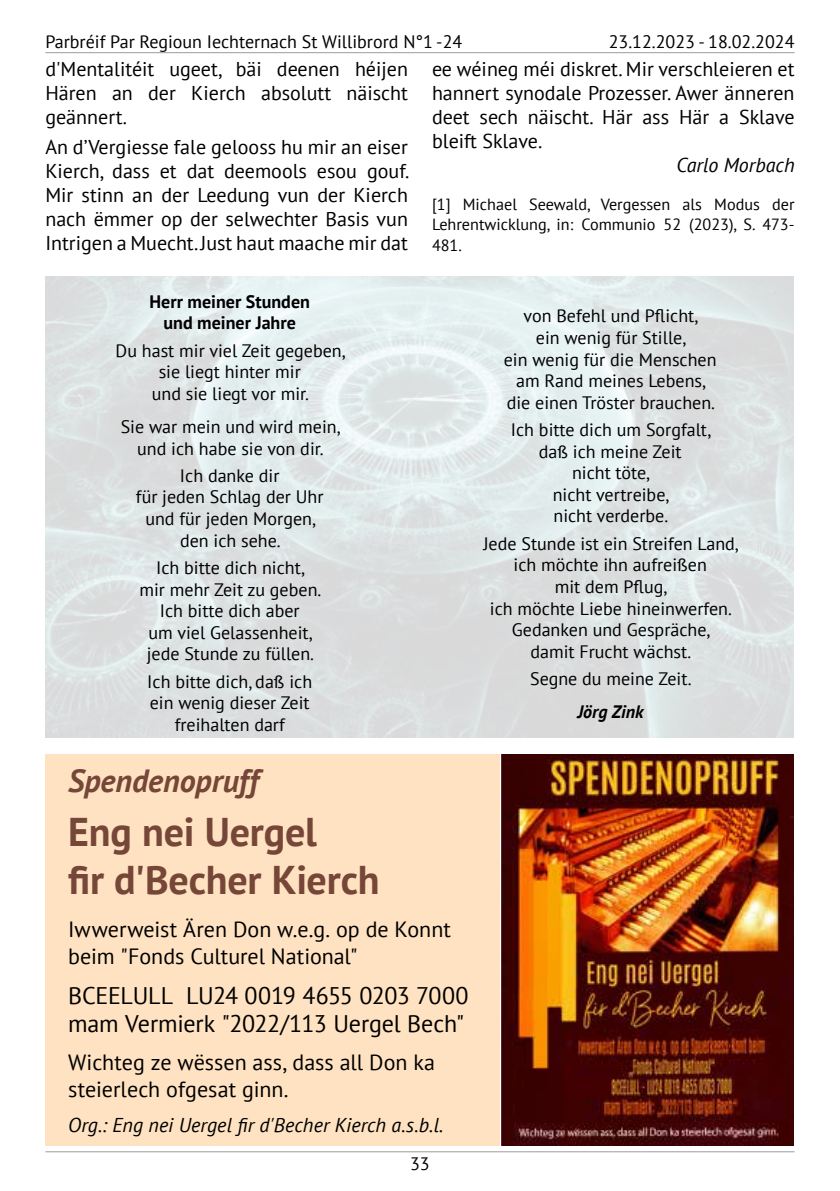
<style>
.page{position:relative;width:840px;height:1191px;background:#fff}
.page>*{position:absolute;margin:0;border:0;box-sizing:border-box;transform-origin:0 0}
.t1{font:700 40px/48px "PT Sans";letter-spacing:-.005em;color:#764638}
.t2{font:italic 700 32px "PT Sans";color:#764638}
.t3{font:24px/28.8px "PT Sans";letter-spacing:-.01em;color:#000}
.t4{font:22px/26.4px "PT Sans";color:#000}
.t5{font:20px/24px "PT Sans";color:#000;text-align:justify}
.t6{font:italic 20px "PT Sans";color:#000}
.t7{font:18px/21.6px "PT Sans";color:#000;text-align:center}
.t8{font:700 18px/21.6px "PT Sans";color:#000;text-align:center}
.t9{font:italic 700 18px "PT Sans";color:#000}
.t10{font:16.2px/20.4px "PT Sans";color:#000;text-align:justify}
</style>
<div class="page">
<hr style="left:45px;top:52px;width:749px;height:1px;background:#9d9d9c">
<hr style="left:45px;top:1151px;width:749px;height:1px;background:#9d9d9c">
<div style="left:45px;top:754px;width:456px;height:391px;background:#fee2c1"></div>
<img style="left:501px;top:754px;width:292px;height:391px">
<img style="left:563px;top:1029px;width:221px;height:94px">
<img style="left:513px;top:1123px;width:275px;height:22px">
<p class="t7" style="left:45px;top:30px;width:418px">Parbréif Par Regioun Iechternach St Willibrord N°1 -24</p>
<p class="t7" style="left:608px;top:30px;width:187px">23.12.2023 - 18.02.2024</p>
<p class="t5" style="left:45px;top:57px;width:364px">d'Mentalitéit ugeet, bäi deenen héijen Hären an der Kierch absolutt näischt geännert.</p>
<p class="t5" style="left:45px;top:134px;width:365px">An d’Vergiesse fale gelooss hu mir an eiser Kierch, dass et dat deemools esou gouf.<br>Mir stinn an der Leedung vun der Kierch nach ëmmer op der selwechter Basis vun Intrigen a Muecht. Just haut maache mir dat</p>
<p class="t8" style="left:149px;top:290px;width:162px">Herr meiner Stunden und meiner Jahre</p>
<p class="t7" style="left:116px;top:339px;width:231px">Du hast mir viel Zeit gegeben, sie liegt hinter mir<br>und sie liegt vor mir.</p>
<p class="t7" style="left:121px;top:415px;width:221px">Sie war mein und wird mein, und ich habe sie von dir.</p>
<p class="t7" style="left:136px;top:464px;width:189px">Ich danke dir<br>für jeden Schlag der Uhr und für jeden Morgen, den ich sehe.</p>
<p class="t7" style="left:139px;top:556px;width:183px">Ich bitte dich nicht,<br>mir mehr Zeit zu geben.<br>Ich bitte dich aber<br>um viel Gelassenheit, jede Stunde zu füllen.</p>
<p class="t7" style="left:147px;top:670px;width:166px">Ich bitte dich, daß ich ein wenig dieser Zeit freihalten darf</p>
<p class="t5" style="left:432px;top:57px;width:364px">ee wéineg méi diskret. Mir verschleieren et hannert synodale Prozesser. Awer änneren deet sech näischt. Här ass Här a Sklave bleift Sklave.</p>
<p class="t6" style="left:676px;top:152px;width:119px">Carlo Morbach</p>
<p class="t10" style="left:432px;top:193px;width:364px">[1] Michael Seewald, Vergessen als Modus der Lehrentwicklung, in: Communio 52 (2023), S. 473- 481.</p>
<p class="t7" style="left:503px;top:305px;width:214px">von Befehl und Pflicht,<br>ein wenig für Stille,<br>ein wenig für die Menschen am Rand meines Lebens, die einen Tröster brauchen.</p>
<p class="t7" style="left:510px;top:418px;width:201px">Ich bitte dich um Sorgfalt, daß ich meine Zeit<br>nicht töte,<br>nicht vertreibe,<br>nicht verderbe.</p>
<p class="t7" style="left:483px;top:532px;width:256px">Jede Stunde ist ein Streifen Land, ich möchte ihn aufreißen<br>mit dem Pflug,<br>ich möchte Liebe hineinwerfen.<br>Gedanken und Gespräche,<br>damit Frucht wächst.</p>
<p class="t7" style="left:530px;top:667px;width:163px">Segne du meine Zeit.</p>
<p class="t9" style="left:577px;top:699px;width:68px">Jörg Zink</p>
<h2 class="t2" style="left:68px;top:759px;width:192px">Spendenopruff</h2>
<h1 class="t1" style="left:68px;top:807px;width:313px">Eng nei Uergel<br>fir d'Becher Kierch</h1>
<p class="t4" style="left:68px;top:915px;width:384px">Iwwerweist Ären Don w.e.g. op de Konnt beim "Fonds Culturel National"</p>
<h3 class="t3" style="left:68px;top:980px;width:402px">BCEELULL LU24 0019 4655 0203 7000 mam Vermierk "2022/113 Uergel Bech"</h3>
<p class="t4" style="left:68px;top:1048px;width:368px">Wichteg ze wëssen ass, dass all Don ka steierlech ofgesat ginn.</p>
<p class="t6" style="left:68px;top:1112px;width:376px">Org.: Eng nei Uergel fir d'Becher Kierch a.s.b.l.</p>
<p class="t7" style="left:410px;top:1152px;width:21px">33</p>
</div>
